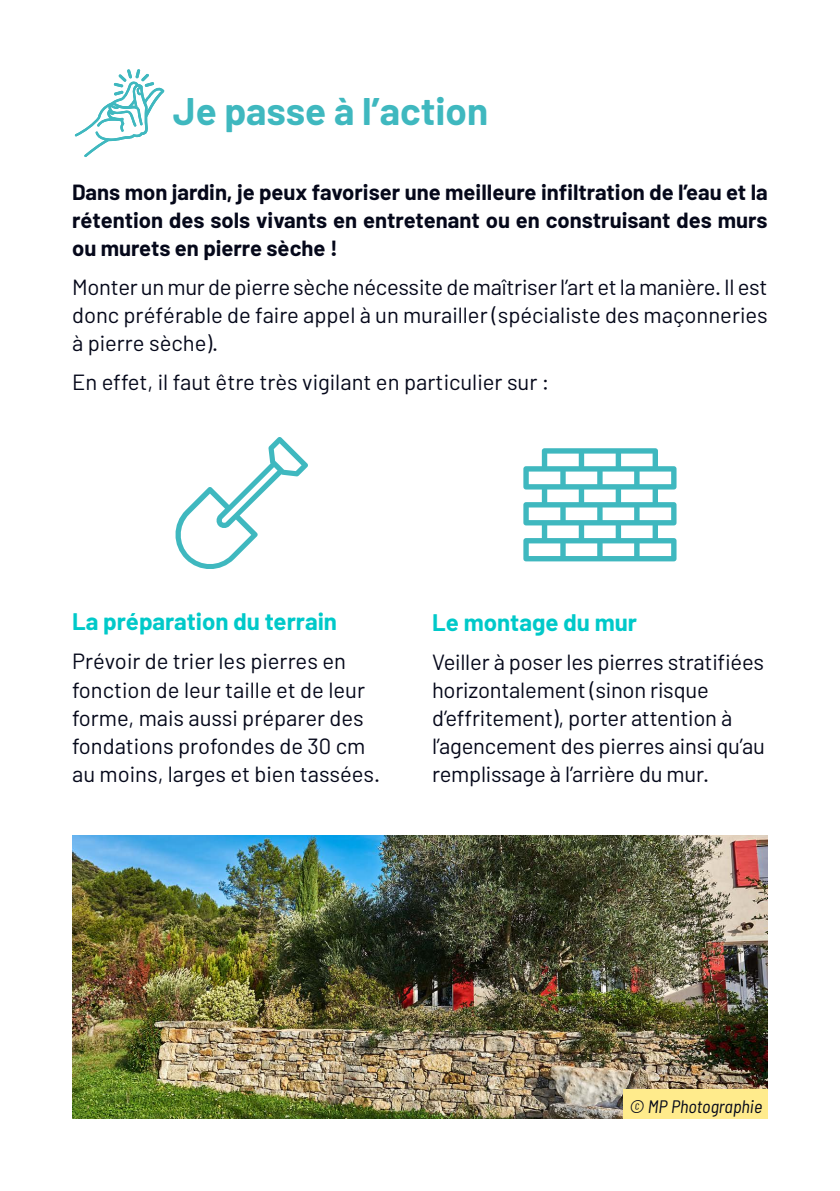
<style>
.page{position:relative;width:840px;height:1191px;background:#fff}
.page>*{position:absolute;margin:0;border:0;box-sizing:border-box;transform-origin:0 0}
.t1{font:700 38.6px "Barlow";color:#3fb8bf}
.t2{font:700 24px "Barlow";color:#00c9c9}
.t3{font:22px/28px "Barlow";color:#05081a}
.t4{font:700 22px/28px "Barlow";color:#05081a;text-align:justify}
.t5{font:italic semi-condensed 18px "Barlow";color:#05081a}
</style>
<div class="page">
<svg style="left:75px;top:69px;width:89px;height:88px"></svg>
<svg style="left:175px;top:437px;width:133px;height:132px"></svg>
<svg style="left:523px;top:448px;width:153px;height:113px"></svg>
<img style="left:72px;top:835px;width:695px;height:284px">
<div style="left:623px;top:1089px;width:144px;height:30px;background:#ffeb8c"></div>
<h1 class="t1" style="left:173px;top:87px;width:316px">Je passe à l’action</h1>
<p class="t4" style="left:72px;top:178px;width:697px">Dans mon jardin, je peux favoriser une meilleure infiltration de l’eau et la rétention des sols vivants en entretenant ou en construisant des murs ou murets en pierre sèche !</p>
<p class="t3" style="left:72px;top:272px;width:696px;text-align:justify">Monter un mur de pierre sèche nécessite de maîtriser l’art et la manière. Il est donc préférable de faire appel à un murailler (spécialiste des maçonneries à pierre sèche).</p>
<p class="t3" style="left:72px;top:368px;width:478px">En effet, il faut être très vigilant en particulier sur :</p>
<p class="t2" style="left:72px;top:606px;width:266px">La préparation du terrain</p>
<p class="t3" style="left:72px;top:647px;width:309px">Prévoir de trier les pierres en fonction de leur taille et de leur forme, mais aussi préparer des fondations profondes de 30 cm au moins, larges et bien tassées.</p>
<p class="t2" style="left:432px;top:607px;width:206px">Le montage du mur</p>
<p class="t3" style="left:432px;top:647px;width:334px">Veiller à poser les pierres stratifiées horizontalement (sinon risque d’effritement), porter attention à l’agencement des pierres ainsi qu’au remplissage à l’arrière du mur.</p>
<p class="t5" style="left:629px;top:1093px;width:134px">© MP Photographie</p>
</div>
